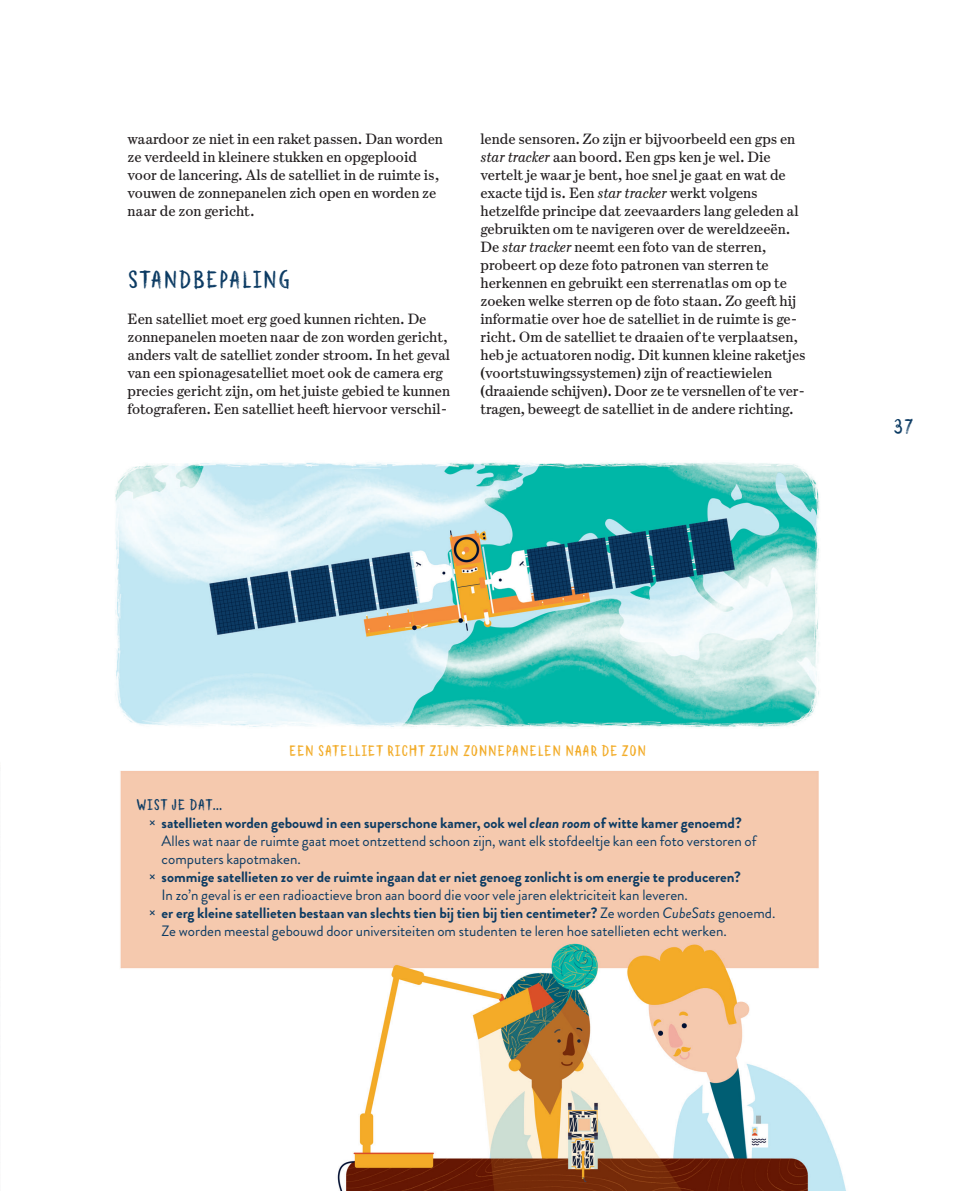
<style>
.page{position:relative;width:978px;height:1191px;background:#fff}
.page>*{position:absolute;margin:0;border:0;box-sizing:border-box;transform-origin:0 0}
.T2{font:24px "Canvas Curly Sans Combined";color:#0c3b63}
.t1{font:21px "Canvas Curly Sans Combined";color:#0c3b63}
.t2{font:15px/18px "Escrow Text";color:#231f20}
.t3{font:15px/18px "Brandon Grotesque";color:#0c3b63}
.t4{font:700 15px/18px "Brandon Grotesque";color:#0c3b63}
.T_Wist_je_dat{font:15px "Canvas Curly Sans Combined";color:#f2ab26}
.T_Wist_je_dat-2{font:15px "Canvas Curly Sans Combined";color:#0c3b63}
.s1{font-style:italic}
.s2{font-weight:700}
.s3{font-weight:700;font-style:italic}
.s4{font-weight:400}
</style>
<div class="page">
<img style="left:120px;top:770px;width:726px;height:421px">
<img style="left:115px;top:462px;width:704px;height:265px">
<p class="t2" style="left:128px;top:129px;width:317px">waardoor ze niet in een raket passen. Dan worden ze verdeeld in kleinere stukken en opgeplooid voor de lancering. Als de satelliet in de ruimte is, vouwen de zonnepanelen zich open en worden ze naar de zon gericht.</p>
<p class="T2" style="left:128px;top:265px;width:164px">STANDBEPALING</p>
<p class="t2" style="left:128px;top:309px;width:324px">Een satelliet moet erg goed kunnen richten. De zonnepanelen moeten naar de zon worden gericht, anders valt de satelliet zonder stroom. In het geval van een spionagesatelliet moet ook de camera erg precies gericht zijn, om het juiste gebied te kunnen fotograferen. Een satelliet heeft hiervoor verschil-</p>
<p class="t2" style="left:480px;top:129px;width:327px">lende sensoren. Zo zijn er bijvoorbeeld een gps en <span class="s1">star tracker</span> aan boord. Een gps ken je wel. Die vertelt je waar je bent, hoe snel je gaat en wat de exacte tijd is. Een <span class="s1">star tracker</span> werkt volgens hetzelfde principe dat zeevaarders lang geleden al gebruikten om te navigeren over de wereldzeeën.<br>De <span class="s1">star tracker</span> neemt een foto van de sterren, probeert op deze foto patronen van sterren te herkennen en gebruikt een sterrenatlas om op te zoeken welke sterren op de foto staan. Zo geeft hij informatie over hoe de satelliet in de ruimte is ge&shy;richt. Om de satelliet te draaien of te verplaatsen, heb je actuatoren nodig. Dit kunnen kleine raketjes (voortstuwingssystemen) zijn of reactiewielen (draaiende schijven). Door ze te versnellen of te ver&shy;tragen, beweegt de satelliet in de andere richting.</p>
<h2 class="t1" style="left:893px;top:413px;width:22px">37</h2>
<p class="T_Wist_je_dat" style="left:289px;top:742px;width:359px">EEN SATELLIET RICHT ZIJN ZONNEPANELEN NAAR DE ZON</p>
<p class="T_Wist_je_dat-2" style="left:136px;top:796px;width:88px">WIST JE DAT…</p>
<p class="t3" style="left:162px;top:814px;width:596px;text-indent:-13px">× <span class="s2">satellieten worden gebouwd in een superschone kamer, ook wel</span> <span class="s3">clean room</span> <span class="s2">of witte kamer genoemd?<br></span>Alles wat naar de ruimte gaat moet ontzettend schoon zijn, want elk stofdeeltje kan een foto verstoren of computers kapotmaken.</p>
<p class="t4" style="left:162px;top:868px;width:581px;text-indent:-13px"><span class="s4">×</span> sommige satellieten zo ver de ruimte ingaan dat er niet genoeg zonlicht is om energie te produceren?<br><span class="s4">In zo’n geval is er een radioactieve bron aan boord die voor vele jaren elektriciteit kan leveren.</span></p>
<p class="t3" style="left:162px;top:904px;width:615px;text-indent:-13px">× <span class="s2">er erg kleine satellieten bestaan van slechts tien bij tien bij tien centimeter?</span> Ze worden <span class="s1">CubeSats</span> genoemd.<br>Ze worden meestal gebouwd door universiteiten om studenten te leren hoe satellieten echt werken.</p>
</div>
